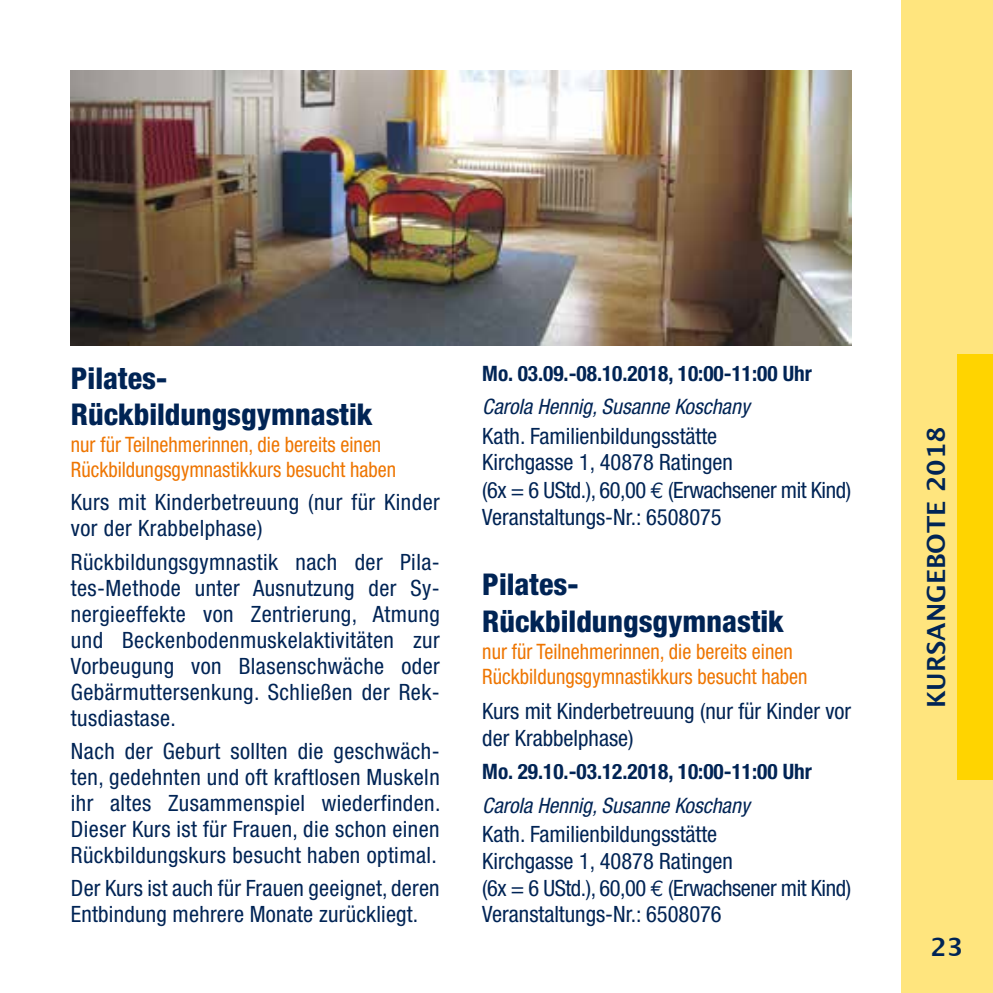
<style>
.page{position:relative;width:993px;height:993px;background:#fff}
.page>*{position:absolute;margin:0;border:0;box-sizing:border-box;transform-origin:0 0}
.t1{font:800 condensed 30px/36.2px "Helvetica Neue";color:#002455}
.t2{font:700 25px "Lucida Grande";color:#002455}
.t3{font:condensed 22.5px/26px "Helvetica Neue";color:#002455}
.t4{font:condensed 22.5px/26px "Helvetica Neue";letter-spacing:.02em;color:#002455}
.t5{font:condensed 21.25px/25.8px "Helvetica Neue";color:#ee7500;scale:.95 1}
.t6{font:700 condensed 21.25px "Helvetica Neue";color:#002455}
.t7{font:italic condensed 21.25px "Helvetica Neue";color:#002455}
.s1{font-family:"Euro Mono";font-stretch:normal}
</style>
<div class="page">
<div style="left:900px;top:0;width:92px;height:992px;background:#ffe57e"></div>
<div style="left:957px;top:354px;width:35px;height:426px;background:#ffd400"></div>
<img style="left:70px;top:71px;width:780px;height:274px">
<h1 class="t1" style="left:71px;top:359px;width:303px">Pilates-<br>Rückbildungsgymnastik</h1>
<p class="t5" style="left:71px;top:431px;width:344px">nur für Teilnehmerinnen, die bereits einen<br>Rückbildungsgymnastikkurs besucht haben</p>
<p class="t4" style="left:71px;top:489px;width:370px">Kurs mit Kinderbetreuung (nur für Kinder vor der Krabbelphase)</p>
<p class="t3" style="left:71px;top:548px;width:370px;text-align:justify">Rückbildungsgymnastik nach der Pila&shy;tes-Methode unter Ausnutzung der Sy&shy;nergieeffekte von Zentrierung, Atmung und Beckenbodenmuskelaktivitäten zur Vorbeugung von Blasenschwäche oder Gebärmuttersenkung. Schließen der Rek&shy;tusdiastase.</p>
<p class="t3" style="left:71px;top:737px;width:371px;text-align:justify">Nach der Geburt sollten die geschwäch&shy;ten, gedehnten und oft kraftlosen Muskeln ihr altes Zusammenspiel wiederfinden.<br>Dieser Kurs ist für Frauen, die schon einen Rückbildungskurs besucht haben optimal.</p>
<p class="t3" style="left:71px;top:874px;width:370px">Der Kurs ist auch für Frauen geeignet, deren<br>Entbindung mehrere Monate zurückliegt.</p>
<p class="t6" style="left:482px;top:360px;width:331px">Mo. 03.09.-08.10.2018, 10:00-11:00 Uhr</p>
<p class="t7" style="left:482px;top:394px;width:269px">Carola Hennig, Susanne Koschany</p>
<p class="t3" style="left:482px;top:422px;width:370px;line-height:26.8px">Kath. Familienbildungsstätte<br>Kirchgasse 1, 40878 Ratingen<br>(6x = 6 UStd.), 60,00 <span class="s1">E</span> (Erwachsener mit Kind)<br>Veranstaltungs-Nr.: 6508075</p>
<h1 class="t1" style="left:482px;top:566px;width:303px">Pilates-<br>Rückbildungsgymnastik</h1>
<p class="t5" style="left:482px;top:638px;width:344px">nur für Teilnehmerinnen, die bereits einen<br>Rückbildungsgymnastikkurs besucht haben</p>
<p class="t3" style="left:482px;top:696px;width:370px;line-height:27.2px">Kurs mit Kinderbetreuung (nur für Kinder vor der Krabbelphase)</p>
<p class="t6" style="left:482px;top:758px;width:331px">Mo. 29.10.-03.12.2018, 10:00-11:00 Uhr</p>
<p class="t7" style="left:482px;top:792px;width:269px">Carola Hennig, Susanne Koschany</p>
<p class="t3" style="left:482px;top:820px;width:370px">Kath. Familienbildungsstätte<br>Kirchgasse 1, 40878 Ratingen<br>(6x = 6 UStd.), 60,00 <span class="s1">E</span> (Erwachsener mit Kind)<br>Veranstaltungs-Nr.: 6508076</p>
<p class="t2" style="left:915px;top:708px;width:283px;rotate:-90deg">KURSANGEBOTE 2018</p>
<p class="t2" style="left:930px;top:926px;width:35px">23</p>
</div>
